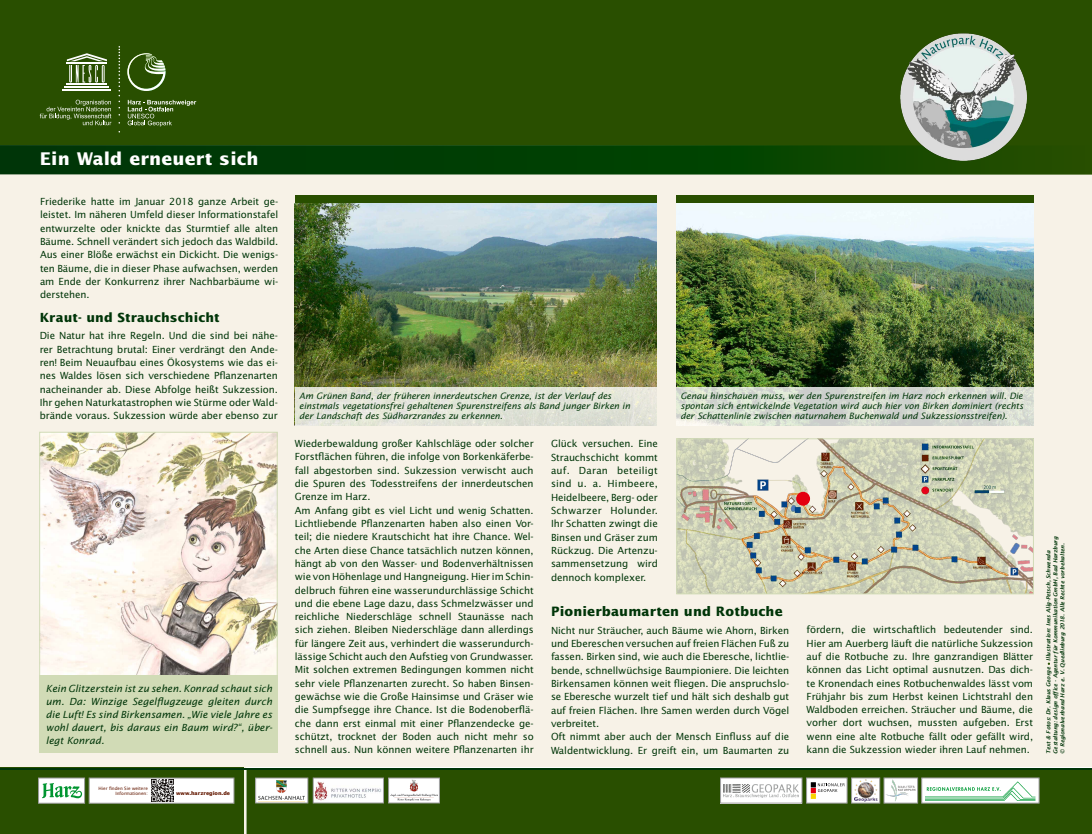
<style>
.page{position:relative;width:1092px;height:834px;background:#fff}
.page>*{position:absolute;margin:0;border:0;box-sizing:border-box;transform-origin:0 0}
.t1{font:700 17.5px "Lucida Sans Std";letter-spacing:.01em;color:#fff}
.t2{font:700 12.95px "Lucida Sans Std";letter-spacing:.01em;color:#003508}
.t3{font:700 12.6px "Lucida Sans Std";letter-spacing:.01em;color:#003508}
.t4{font:9.8px/13.3px "Lucida Sans Std";letter-spacing:-.01em;color:#003508;text-align:justify}
.t5{font:italic 9.8px/12.9px "Lucida Sans Std";color:#003508;text-align:justify}
.t6{font:italic 8.75px/10.1px "Lucida Sans Std";letter-spacing:-.01em;color:#003508}
.t7{font:italic 600 5.6px/7px "Lucida Sans";letter-spacing:-.01em;color:#003508}
.t8{font:700 5.11px "Lucida Sans Std";color:#631800}
.t9{font:4.51px/5.4px "Lucida Sans";color:#631800;text-align:right}
</style>
<div class="page">
<div style="left:0;top:13px;width:1091px;height:820px;background:#f7f2e7"></div>
<div style="left:0;top:0;width:1091px;height:145px;background:#294f00"></div>
<svg style="left:0;top:145px;width:1091px;height:29px;background:#064003"></svg>
<div style="left:0;top:767px;width:243px;height:66px;background:#294f00"></div>
<div style="left:246px;top:769px;width:845px;height:64px;background:#294f00"></div>
<div style="left:38px;top:777px;width:47px;height:26px;background:#fff;border:1px solid #9d9e9e"></div>
<svg style="left:42px;top:783px;width:40px;height:15px"></svg>
<div style="left:89px;top:777px;width:145px;height:26px;background:#fff;border:1px solid #9d9e9e"></div>
<img style="left:151px;top:779px;width:22px;height:22px">
<div style="left:806px;top:777px;width:41px;height:26px;background:#fff;border:1px solid #9d9e9e"></div>
<svg style="left:810px;top:782px;width:34px;height:16px"></svg>
<div style="left:851px;top:777px;width:28px;height:26px;background:#fff;border:1px solid #9d9e9e"></div>
<img style="left:854px;top:779px;width:23px;height:23px">
<svg style="left:921px;top:777px;width:118px;height:26px"></svg>
<img style="left:925px;top:780px;width:110px;height:19px">
<hr style="left:67px;top:83px;width:40px;height:2px;background:#fff">
<hr style="left:65px;top:86px;width:44px;height:2px;background:#fff">
<hr style="left:62px;top:89px;width:49px;height:2px;background:#fff">
<svg style="left:67px;top:53px;width:40px;height:29px"></svg>
<svg style="left:40px;top:100px;width:71px;height:25px;background:#4a6a28"></svg>
<svg style="left:118px;top:46px;width:2px;height:62px"></svg>
<svg style="left:128px;top:100px;width:68px;height:26px;background:#4e6d2d"></svg>
<svg style="left:127px;top:53px;width:38px;height:38px"></svg>
<img style="left:899px;top:34px;width:127px;height:126px">
<hr style="left:0;top:767px;width:1091px;height:2px;background:#003508">
<svg style="left:883px;top:777px;width:34px;height:26px"></svg>
<img style="left:885px;top:778px;width:31px;height:24px">
<img style="left:41px;top:434px;width:234px;height:241px">
<div style="left:39px;top:432px;width:238px;height:245px;border:1px solid #d1dbb6"></div>
<div style="left:39px;top:675px;width:238px;height:77px;background:#d1dbb6"></div>
<div style="left:255px;top:777px;width:53px;height:25px;background:#fff"></div>
<img style="left:258px;top:780px;width:46px;height:20px">
<div style="left:255px;top:777px;width:53px;height:26px;border:1px solid #9d9e9e"></div>
<img style="left:315px;top:779px;width:67px;height:22px">
<div style="left:313px;top:777px;width:71px;height:26px;border:1px solid #9d9e9e"></div>
<svg style="left:390px;top:800px;width:47px;height:1px"></svg>
<img style="left:390px;top:779px;width:47px;height:21px">
<div style="left:388px;top:777px;width:51px;height:26px;border:1px solid #9d9e9e"></div>
<div style="left:720px;top:777px;width:82px;height:26px;background:#fff"></div>
<img style="left:723px;top:784px;width:75px;height:13px">
<div style="left:720px;top:777px;width:82px;height:26px;border:1px solid #9d9e9e"></div>
<img style="left:678px;top:440px;width:353px;height:152px">
<div style="left:676px;top:438px;width:357px;height:156px;border:1px solid #d1dbb6"></div>
<div style="left:796px;top:491px;width:14px;height:14px;background:#e40010;border-radius:50%"></div>
<div style="left:676px;top:195px;width:357px;height:8px;background:#294f00"></div>
<img style="left:676px;top:203px;width:357px;height:184px">
<div style="left:295px;top:195px;width:361px;height:8px;background:#294f00"></div>
<img style="left:295px;top:203px;width:361px;height:185px">
<div style="left:295px;top:388px;width:361px;height:38px;background:#e2e5d8"></div>
<svg style="left:676px;top:387px;width:357px;height:38px;background:#d6dbd1"></svg>
<h1 class="t1" style="left:40px;top:149px;width:220px">Ein Wald erneuert sich</h1>
<p class="t4" style="left:40px;top:195px;width:240px">Friederike hatte im Januar 2018 ganze Arbeit ge&shy;leistet. Im näheren Umfeld dieser Informationstafel entwurzelte oder knickte das Sturmtief alle alten Bäume. Schnell verändert sich jedoch das Waldbild.<br>Aus einer Blöße erwächst ein Dickicht. Die wenigs&shy;ten Bäume, die in dieser Phase aufwachsen, werden am Ende der Konkurrenz ihrer Nachbarbäume wi&shy;derstehen.</p>
<p class="t3" style="left:40px;top:310px;width:181px">Kraut- und Strauchschicht</p>
<p class="t4" style="left:40px;top:329px;width:240px">Die Natur hat ihre Regeln. Und die sind bei nähe&shy;rer Betrachtung brutal: Einer verdrängt den Ande&shy;ren! Beim Neuaufbau eines Ökosystems wie das ei&shy;nes Waldes lösen sich verschiedene Pflanzenarten nacheinander ab. Diese Abfolge heißt Sukzession.<br>Ihr gehen Naturkatastrophen wie Stürme oder Wald&shy;brände voraus. Sukzession würde aber ebenso zur</p>
<p class="t5" style="left:46px;top:682px;width:228px">Kein Glitzerstein ist zu sehen. Konrad schaut sich um. Da: Winzige Segelflugzeuge gleiten durch die Luft! Es sind Birkensamen. „Wie viele Jahre es wohl dauert, bis daraus ein Baum wird?“, über&shy;legt Konrad.</p>
<p class="t9" style="left:99px;top:785px;width:51px">Hier finden Sie weitere<br>Informationen:</p>
<p class="t8" style="left:176px;top:790px;width:56px">www.harzregion.de</p>
<p class="t6" style="left:680px;top:390px;width:344px;text-align:justify">Genau hinschauen muss, wer den Spurenstreifen im Harz noch erkennen will. Die spontan sich entwickelnde Vegetation wird auch hier von Birken dominiert (rechts der Schattenlinie zwischen naturnahem Buchenwald und Sukzessionsstreifen).</p>
<p class="t6" style="left:299px;top:391px;width:332px">Am Grünen Band, der früheren innerdeutschen Grenze, ist der Verlauf des einstmals vegetationsfrei gehaltenen Spurenstreifens als Band junger Birken in der Landschaft des Südharzrandes zu erkennen.</p>
<p class="t4" style="left:551px;top:437px;width:108px">Glück versuchen. Eine Strauchschicht kommt auf. Daran beteiligt sind u. a. Himbeere, Heidelbeere, Berg- oder Schwarzer Holunder.<br>Ihr Schatten zwingt die Binsen und Gräser zum Rückzug. Die Artenzu&shy;sammensetzung wird dennoch komplexer.</p>
<p class="t4" style="left:295px;top:437px;width:240px;text-align:left">Wiederbewaldung großer Kahlschläge oder solcher Forstflächen führen, die infolge von Borkenkäferbe&shy;fall abgestorben sind. Sukzession verwischt auch die Spuren des Todesstreifens der innerdeutschen Grenze im Harz.<br>Am Anfang gibt es viel Licht und wenig Schatten.<br>Lichtliebende Pflanzenarten haben also einen Vor&shy;teil; die niedere Krautschicht hat ihre Chance. Wel&shy;che Arten diese Chance tatsächlich nutzen können, hängt ab von den Wasser- und Bodenverhältnissen wie von Höhenlage und Hangneigung. Hier im Schin&shy;delbruch führen eine wasserundurchlässige Schicht und die ebene Lage dazu, dass Schmelzwässer und reichliche Niederschläge schnell Staunässe nach sich ziehen. Bleiben Niederschläge dann allerdings für längere Zeit aus, verhindert die wasserundurch&shy;lässige Schicht auch den Aufstieg von Grundwasser.<br>Mit solchen extremen Bedingungen kommen nicht sehr viele Pflanzenarten zurecht. So haben Binsen&shy;gewächse wie die Große Hainsimse und Gräser wie die Sumpfsegge ihre Chance. Ist die Bodenoberflä&shy;che dann erst einmal mit einer Pflanzendecke ge&shy;schützt, trocknet der Boden auch nicht mehr so schnell aus. Nun können weitere Pflanzenarten ihr</p>
<h2 class="t2" style="left:551px;top:604px;width:233px">Pionierbaumarten und Rotbuche</h2>
<p class="t4" style="left:551px;top:623px;width:240px;text-align:left">Nicht nur Sträucher, auch Bäume wie Ahorn, Birken und Ebereschen versuchen auf freien Flächen Fuß zu fassen. Birken sind, wie auch die Eberesche, lichtlie&shy;bende, schnellwüchsige Baumpioniere. Die leichten Birkensamen können weit fliegen. Die anspruchslo&shy;se Eberesche wurzelt tief und hält sich deshalb gut auf freien Flächen. Ihre Samen werden durch Vögel verbreitet.<br>Oft nimmt aber auch der Mensch Einfluss auf die Waldentwicklung. Er greift ein, um Baumarten zu</p>
<p class="t4" style="left:806px;top:623px;width:228px">fördern, die wirtschaftlich bedeutender sind.<br>Hier am Auerberg läuft die natürliche Sukzession auf die Rotbuche zu. Ihre ganzrandigen Blätter können das Licht optimal ausnutzen. Das dich&shy;te Kronendach eines Rotbuchenwaldes lässt vom Frühjahr bis zum Herbst keinen Lichtstrahl den Waldboden erreichen. Sträucher und Bäume, die vorher dort wuchsen, mussten aufgeben. Erst wenn eine alte Rotbuche fällt oder gefällt wird, kann die Sukzession wieder ihren Lauf nehmen.</p>
<p class="t7" style="left:1044px;top:753px;width:219px;rotate:-90deg">Text &amp; Fotos: Dr. Klaus George Illustration: Ines Alig-Petsch, Schwenda<br>Gestaltung: design office - Agentur für Kommunikation GmbH, Bad Harzburg © Regionalverband Harz e. V. Quedlinburg 2018. Alle Rechte vorbehalten.</p>
</div>
